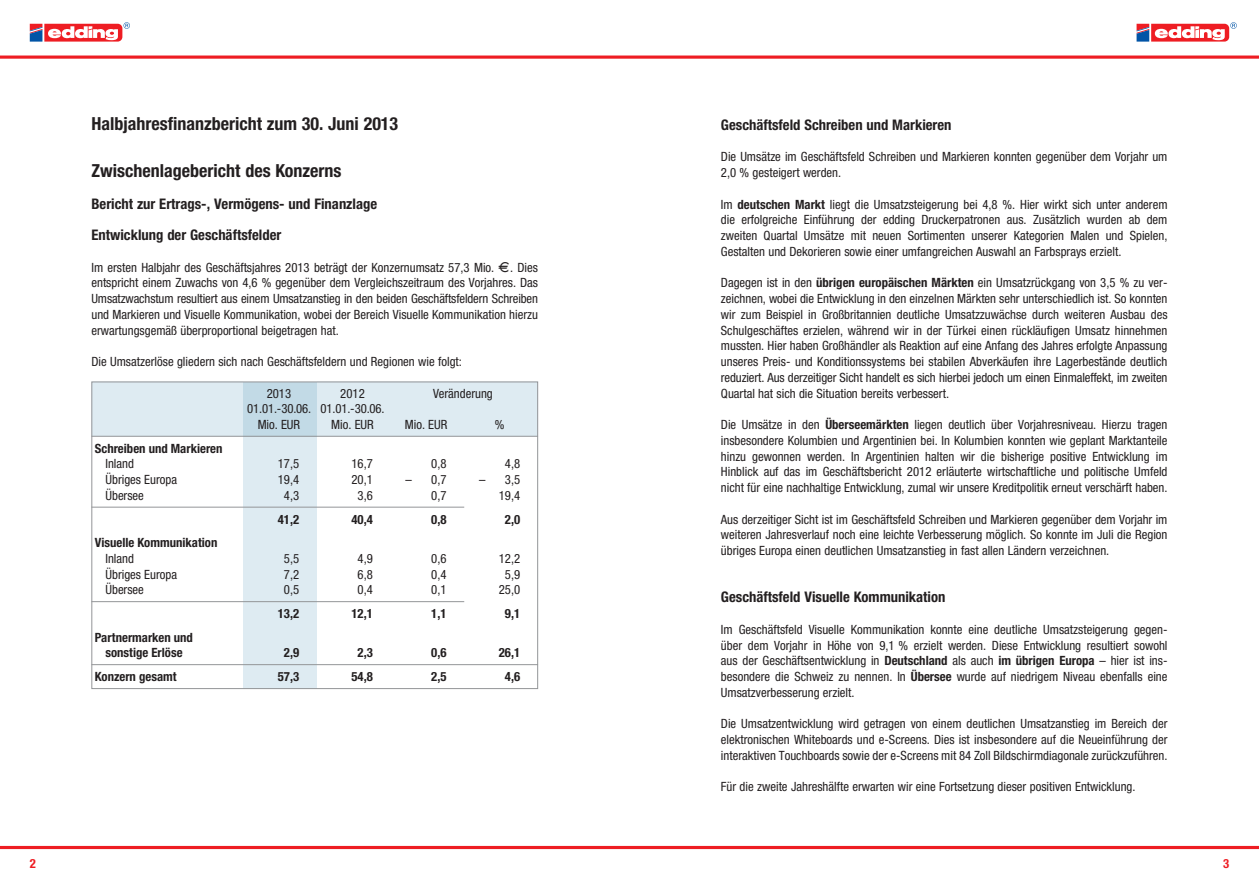
<style>
.page{position:relative;width:1259px;height:893px;background:#fff}
.page>*{position:absolute;margin:0;border:0;box-sizing:border-box;transform-origin:0 0}
.t1{font:700 condensed 18px "Helvetica Neue LTW1 G";color:#231f20}
.t2{font:700 condensed 14.7px/31.5px "Helvetica Neue LTW1 G";color:#231f20}
.t3{font:condensed 12.75px/15.8px "Helvetica Neue LTW1 G";color:#231f20;text-align:justify}
.t4{font:700 condensed 12.75px/15.8px "Helvetica Neue LTW1 G";color:#231f20;text-align:center}
.t5{font:700 condensed 12.75px "Helvetica Neue LTW1 G";color:#ee1d23}
.s1{font-family:"Eurofont";font-stretch:normal}
.s2{font-weight:700}
</style>
<div class="page">
<hr style="left:0;top:56px;width:1259px;height:3px;background:#ee1d23">
<svg style="left:30px;top:22px;width:100px;height:20px"></svg>
<hr style="left:0;top:846px;width:1259px;height:3px;background:#ee1d23">
<svg style="left:1136px;top:22px;width:100px;height:20px"></svg>
<div style="left:93px;top:384px;width:443px;height:52px;background:#deebf2"></div>
<div style="left:243px;top:436px;width:74px;height:253px;background:#deebf2"></div>
<div style="left:243px;top:382px;width:74px;height:54px;background:#c2dae6"></div>
<hr style="left:91px;top:436px;width:447px;height:1px;background:#939598">
<div style="left:91px;top:382px;width:447px;height:307px;border:1px solid #939598"></div>
<hr style="left:91px;top:507px;width:373px;height:1px;background:#939598">
<hr style="left:91px;top:601px;width:373px;height:1px;background:#939598">
<hr style="left:91px;top:664px;width:447px;height:1px;background:#939598">
<h1 class="t1" style="left:91px;top:117px;width:308px">Halbjahresfinanzbericht zum 30. Juni 2013</h1>
<h1 class="t1" style="left:91px;top:164px;width:252px">Zwischenlagebericht des Konzerns</h1>
<p class="t2" style="left:91px;top:189px;width:287px">Bericht zur Ertrags-, Vermögens- und Finanzlage<br>Entwicklung der Geschäftsfelder</p>
<p class="t3" style="left:91px;top:260px;width:448px">Im ersten Halbjahr des Geschäftsjahres 2013 beträgt der Konzernumsatz 57,3 Mio. <span class="s1">E</span>. Dies entspricht einem Zuwachs von 4,6 % gegenüber dem Vergleichszeitraum des Vorjahres. Das Umsatzwachstum resultiert aus einem Umsatzanstieg in den beiden Geschäftsfeldern Schreiben und Markieren und Visuelle Kommunikation, wobei der Bereich Visuelle Kommunikation hierzu erwartungsgemäß überproportional beigetragen hat.</p>
<p class="t3" style="left:91px;top:355px;width:372px">Die Umsatzerlöse gliedern sich nach Geschäftsfeldern und Regionen wie folgt:</p>
<p class="t3" style="left:267px;top:386px;width:26px">2013</p>
<p class="t3" style="left:340px;top:386px;width:26px">2012</p>
<p class="t3" style="left:433px;top:386px;width:61px">Veränderung</p>
<p class="t3" style="left:258px;top:402px;width:128px;text-indent:-11px">01.01.-30.06. 01.01.-30.06.<br>Mio. EUR</p>
<p class="t3" style="left:331px;top:418px;width:44px">Mio. EUR</p>
<p class="t3" style="left:405px;top:418px;width:44px">Mio. EUR</p>
<p class="t3" style="left:495px;top:418px;width:11px">%</p>
<p class="t4" style="left:95px;top:442px;width:129px">Schreiben und Markieren</p>
<p class="t3" style="left:105px;top:457px;width:30px">Inland</p>
<p class="t3" style="left:278px;top:457px;width:23px">17,5</p>
<p class="t3" style="left:351px;top:457px;width:23px">16,7</p>
<p class="t3" style="left:431px;top:457px;width:17px">0,8</p>
<p class="t3" style="left:505px;top:457px;width:17px">4,8</p>
<p class="t3" style="left:105px;top:473px;width:73px">Übriges Europa</p>
<p class="t3" style="left:278px;top:473px;width:23px">19,4</p>
<p class="t3" style="left:351px;top:473px;width:23px">20,1</p>
<p class="t3" style="left:406px;top:473px;width:42px">– 0,7</p>
<p class="t3" style="left:479px;top:473px;width:42px">– 3,5</p>
<p class="t3" style="left:105px;top:489px;width:40px">Übersee</p>
<p class="t3" style="left:284px;top:489px;width:17px">4,3</p>
<p class="t3" style="left:357px;top:489px;width:17px">3,6</p>
<p class="t3" style="left:431px;top:489px;width:17px">0,7</p>
<p class="t3" style="left:499px;top:489px;width:23px">19,4</p>
<p class="t4" style="left:278px;top:512px;width:23px">41,2</p>
<p class="t4" style="left:351px;top:512px;width:23px">40,4</p>
<p class="t4" style="left:431px;top:512px;width:17px">0,8</p>
<p class="t4" style="left:505px;top:512px;width:17px">2,0</p>
<p class="t4" style="left:95px;top:536px;width:124px">Visuelle Kommunikation</p>
<p class="t3" style="left:105px;top:552px;width:30px">Inland</p>
<p class="t3" style="left:284px;top:552px;width:17px">5,5</p>
<p class="t3" style="left:357px;top:552px;width:17px">4,9</p>
<p class="t3" style="left:431px;top:552px;width:17px">0,6</p>
<p class="t3" style="left:499px;top:552px;width:23px">12,2</p>
<p class="t3" style="left:105px;top:568px;width:73px">Übriges Europa</p>
<p class="t3" style="left:284px;top:568px;width:17px">7,2</p>
<p class="t3" style="left:358px;top:568px;width:17px">6,8</p>
<p class="t3" style="left:431px;top:568px;width:17px">0,4</p>
<p class="t3" style="left:505px;top:568px;width:17px">5,9</p>
<p class="t3" style="left:105px;top:583px;width:40px">Übersee</p>
<p class="t3" style="left:284px;top:583px;width:17px">0,5</p>
<p class="t3" style="left:357px;top:583px;width:17px">0,4</p>
<p class="t3" style="left:431px;top:583px;width:17px">0,1</p>
<p class="t3" style="left:499px;top:583px;width:23px">25,0</p>
<p class="t4" style="left:278px;top:607px;width:23px">13,2</p>
<p class="t4" style="left:351px;top:607px;width:23px">12,1</p>
<p class="t4" style="left:431px;top:607px;width:17px">1,1</p>
<p class="t4" style="left:505px;top:607px;width:17px">9,1</p>
<p class="t4" style="left:95px;top:631px;width:100px">Partnermarken und sonstige Erlöse</p>
<p class="t4" style="left:284px;top:646px;width:17px">2,9</p>
<p class="t4" style="left:358px;top:646px;width:17px">2,3</p>
<p class="t4" style="left:431px;top:646px;width:17px">0,6</p>
<p class="t4" style="left:499px;top:646px;width:23px">26,1</p>
<p class="t4" style="left:95px;top:670px;width:83px">Konzern gesamt</p>
<p class="t4" style="left:278px;top:670px;width:23px">57,3</p>
<p class="t4" style="left:351px;top:670px;width:23px">54,8</p>
<p class="t4" style="left:431px;top:670px;width:17px">2,5</p>
<p class="t4" style="left:505px;top:670px;width:17px">4,6</p>
<p class="t2" style="left:721px;top:110px;width:232px">Geschäftsfeld Schreiben und Markieren</p>
<p class="t3" style="left:721px;top:150px;width:448px">Die Umsätze im Geschäftsfeld Schreiben und Markieren konnten gegenüber dem Vorjahr um<br>2,0 % gesteigert werden.</p>
<p class="t3" style="left:721px;top:197px;width:448px">Im <span class="s2">deutschen Markt</span> liegt die Umsatzsteigerung bei 4,8 %. Hier wirkt sich unter anderem die erfolgreiche Einführung der edding Druckerpatronen aus. Zusätzlich wurden ab dem zweiten Quartal Umsätze mit neuen Sortimenten unserer Kategorien Malen und Spielen, Gestalten und Dekorieren sowie einer umfangreichen Auswahl an Farbsprays erzielt.</p>
<p class="t3" style="left:721px;top:276px;width:448px">Dagegen ist in den <span class="s2">übrigen europäischen Märkten</span> ein Umsatzrückgang von 3,5 % zu ver&shy;zeichnen, wobei die Entwicklung in den einzelnen Märkten sehr unterschiedlich ist. So konnten wir zum Beispiel in Großbritannien deutliche Umsatzzuwächse durch weiteren Ausbau des Schulgeschäftes erzielen, während wir in der Türkei einen rückläufigen Umsatz hinnehmen mussten. Hier haben Großhändler als Reaktion auf eine Anfang des Jahres erfolgte Anpassung unseres Preis- und Konditionssystems bei stabilen Abverkäufen ihre Lagerbestände deutlich reduziert. Aus derzeitiger Sicht handelt es sich hierbei jedoch um einen Einmaleffekt, im zweiten Quartal hat sich die Situation bereits verbessert.</p>
<p class="t3" style="left:721px;top:418px;width:448px">Die Umsätze in den <span class="s2">Überseemärkten</span> liegen deutlich über Vorjahresniveau. Hierzu tragen insbesondere Kolumbien und Argentinien bei. In Kolumbien konnten wie geplant Marktanteile hinzu gewonnen werden. In Argentinien halten wir die bisherige positive Entwicklung im Hinblick auf das im Geschäftsbericht 2012 erläuterte wirtschaftliche und politische Umfeld nicht für eine nachhaltige Entwicklung, zumal wir unsere Kreditpolitik erneut verschärft haben.</p>
<p class="t3" style="left:721px;top:512px;width:448px">Aus derzeitiger Sicht ist im Geschäftsfeld Schreiben und Markieren gegenüber dem Vorjahr im weiteren Jahresverlauf noch eine leichte Verbesserung möglich. So konnte im Juli die Region übriges Europa einen deutlichen Umsatzanstieg in fast allen Ländern verzeichnen.</p>
<p class="t2" style="left:721px;top:583px;width:226px">Geschäftsfeld Visuelle Kommunikation</p>
<p class="t3" style="left:721px;top:623px;width:448px">Im Geschäftsfeld Visuelle Kommunikation konnte eine deutliche Umsatzsteigerung gegen&shy;über dem Vorjahr in Höhe von 9,1 % erzielt werden. Diese Entwicklung resultiert sowohl aus der Geschäftsentwicklung in <span class="s2">Deutschland</span> als auch <span class="s2">im übrigen Europa</span> – hier ist ins&shy;besondere die Schweiz zu nennen. In <span class="s2">Übersee</span> wurde auf niedrigem Niveau ebenfalls eine Umsatzverbesserung erzielt.</p>
<p class="t3" style="left:721px;top:717px;width:448px">Die Umsatzentwicklung wird getragen von einem deutlichen Umsatzanstieg im Bereich der elektronischen Whiteboards und e-Screens. Dies ist insbesondere auf die Neueinführung der interaktiven Touchboards sowie der e-Screens mit 84 Zoll Bildschirmdiagonale zurückzuführen.</p>
<p class="t3" style="left:721px;top:780px;width:416px">Für die zweite Jahreshälfte erwarten wir eine Fortsetzung dieser positiven Entwicklung.</p>
<p class="t5" style="left:30px;top:859px;width:8px">2</p>
<p class="t5" style="left:1223px;top:859px;width:8px">3</p>
</div>
